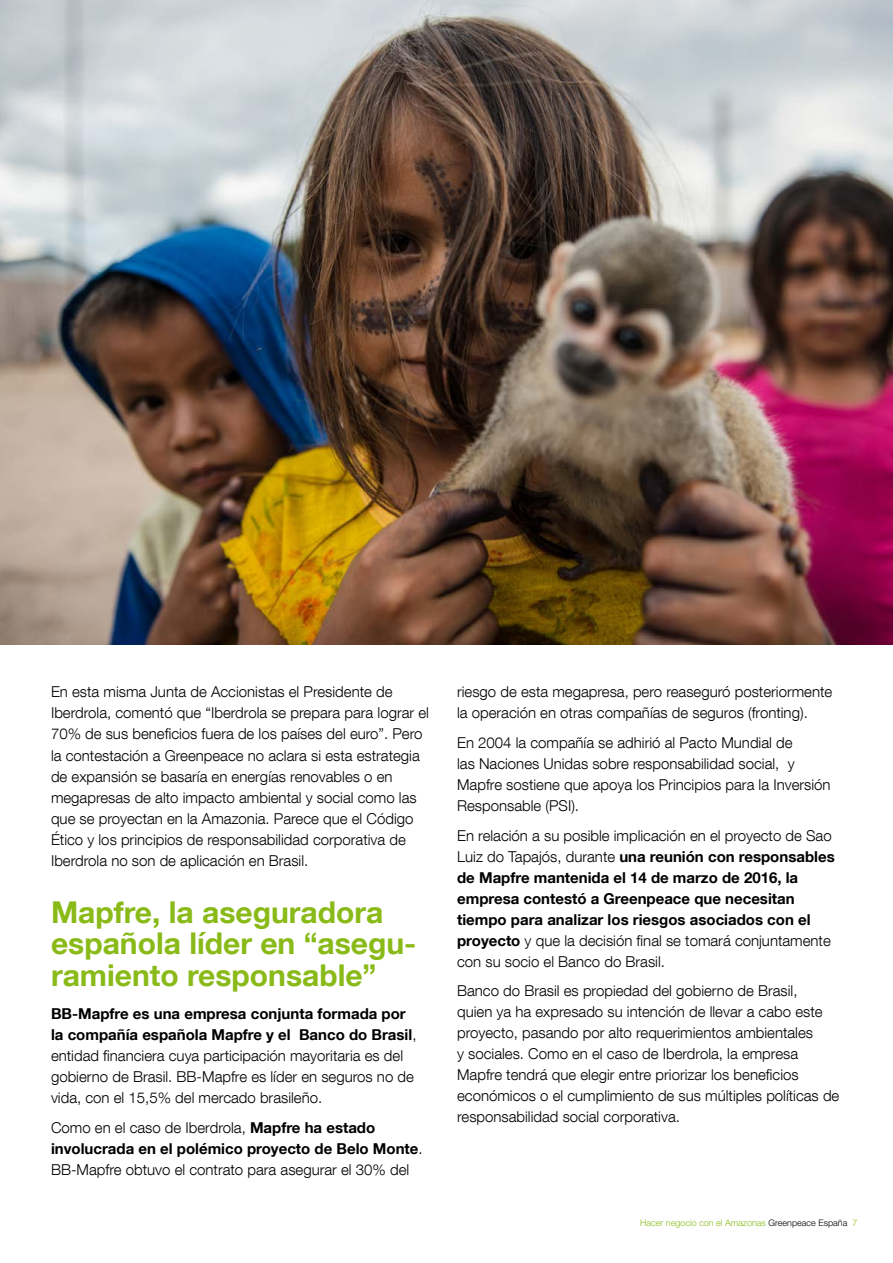
<style>
.page{position:relative;width:893px;height:1263px;background:#fff}
.page>*{position:absolute;margin:0;border:0;box-sizing:border-box;transform-origin:0 0}
.t1{font:700 30px/31.5px "Helvetica Neue LT Com";color:#89ba17}
.t2{font:300 15px/21px "Helvetica Neue LT Com";color:#000}
.t3{font:700 15px/21px "Helvetica Neue LT Com";color:#000}
.t4{font:300 9px "Helvetica Neue LT Std";color:#89ba17}
.s1{font-weight:700}
.s2{font-weight:300}
.s3{color:#000}
</style>
<div class="page">
<img style="left:0;top:0;width:893px;height:644px">
<p class="t2" style="left:51px;top:681px;width:379px">En esta misma Junta de Accionistas el Presidente de Iberdrola, comentó que “Iberdrola se prepara para lograr el 70% de sus beneficios fuera de los países del euro”. Pero la contestación a Greenpeace no aclara si esta estrategia de expansión se basaría en energías renovables o en megapresas de alto impacto ambiental y social como las que se proyectan en la Amazonia. Parece que el Código Ético y los principios de responsabilidad corporativa de Iberdrola no son de aplicación en Brasil.</p>
<h1 class="t1" style="left:51px;top:895px;width:367px">Mapfre, la aseguradora española líder en “asegu&shy;ramiento responsable”</h1>
<p class="t2" style="left:51px;top:1003px;width:367px"><span class="s1">BB-Mapfre es una empresa conjunta formada por la compañía española Mapfre y el Banco do Brasil</span>, entidad financiera cuya participación mayoritaria es del gobierno de Brasil. BB-Mapfre es líder en seguros no de vida, con el 15,5% del mercado brasileño.</p>
<p class="t2" style="left:51px;top:1117px;width:373px">Como en el caso de Iberdrola, <span class="s1">Mapfre ha estado involucrada en el polémico proyecto de Belo Monte</span>.<br>BB-Mapfre obtuvo el contrato para asegurar el 30% del</p>
<p class="t2" style="left:457px;top:681px;width:377px">riesgo de esta megapresa, pero reaseguró posteriormente la operación en otras compañías de seguros (fronting).</p>
<p class="t2" style="left:457px;top:732px;width:375px">En 2004 la compañía se adhirió al Pacto Mundial de<br>las Naciones Unidas sobre responsabilidad social, y Mapfre sostiene que apoya los Principios para la Inversión Responsable (PSI).</p>
<p class="t3" style="left:457px;top:824px;width:379px"><span class="s2">En relación a su posible implicación en el proyecto de Sao Luiz do Tapajós, durante</span> una reunión con responsables de Mapfre mantenida el 14 de marzo de 2016, la empresa contestó a Greenpeace que necesitan tiempo para analizar los riesgos asociados con el proyecto <span class="s2">y que la decisión final se tomará conjuntamente con su socio el Banco do Brasil.</span></p>
<p class="t2" style="left:457px;top:980px;width:384px">Banco do Brasil es propiedad del gobierno de Brasil,<br>quien ya ha expresado su intención de llevar a cabo este proyecto, pasando por alto requerimientos ambientales<br>y sociales. Como en el caso de Iberdrola, la empresa Mapfre tendrá que elegir entre priorizar los beneficios económicos o el cumplimiento de sus múltiples políticas de responsabilidad social corporativa.</p>
<p class="t4" style="left:640px;top:1217px;width:219px">Hacer negocio con el Amazonas <span class="s3">Greenpeace España</span> 7</p>
</div>
